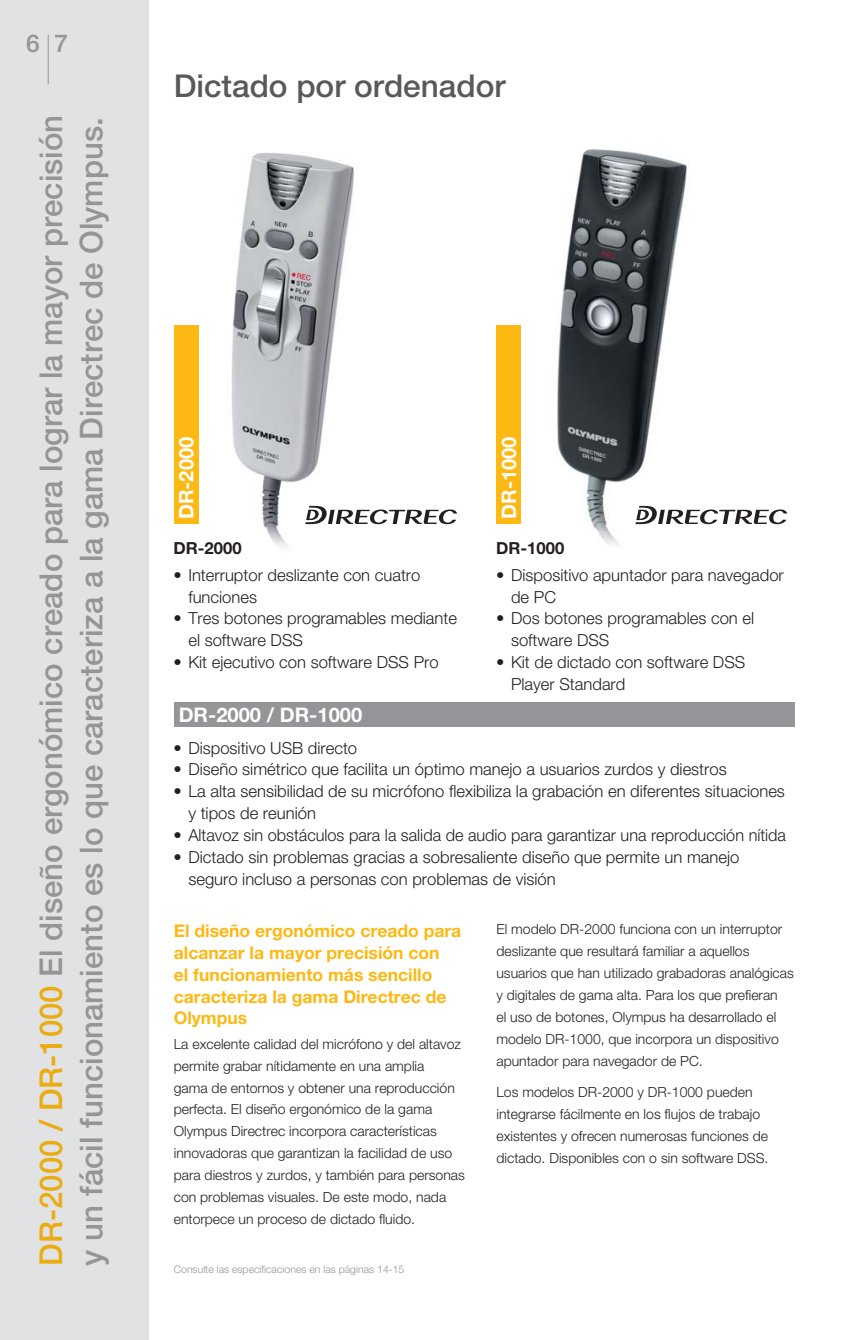
<style>
.page{position:relative;width:844px;height:1340px;background:#fff}
.page>*{position:absolute;margin:0;border:0;box-sizing:border-box;transform-origin:0 0}
.t1{font:500 31.5px/40.2px "Helvetica Neue LT Std";color:#939598}
.t2{font:500 31.5px "Helvetica Neue LT Std";color:#58595b}
.t3{font:500 24.5px "Helvetica Neue LT Std";color:#939598}
.t4{font:700 20.12px "Helvetica Neue LT Std";color:#fff}
.t5{font:700 17.5px/21.9px "Helvetica Neue LT Std";color:#fdb813}
.t6{font:300 16.62px/21.9px "Helvetica Neue LT Std";color:#231f20}
.t7{font:700 16.62px "Helvetica Neue LT Std";color:#231f20}
.t8{font:300 14px/21.9px "Helvetica Neue LT Std";color:#231f20}
.t9{font:300 10.5px "Helvetica Neue LT Std";color:#939598}
.s1{color:#ebac12}
</style>
<div class="page">
<div style="left:0;top:0;width:149px;height:1339px;background:#e1e2e3"></div>
<img style="left:232px;top:153px;width:122px;height:394px">
<img style="left:557px;top:149px;width:133px;height:396px">
<div style="left:174px;top:702px;width:620px;height:24px;background:#939598"></div>
<div style="left:174px;top:326px;width:24px;height:198px;background:#fdb813"></div>
<div style="left:496px;top:325px;width:25px;height:198px;background:#fdb813"></div>
<svg style="left:305px;top:506px;width:152px;height:18px"></svg>
<svg style="left:635px;top:506px;width:152px;height:18px"></svg>
<hr style="left:48px;top:35px;width:1px;height:49px;background:#939598">
<h2 class="t3" style="left:26px;top:35px;width:44px">6 7</h2>
<h1 class="t1" style="left:34px;top:1265px;width:1152px;rotate:-90deg"><span class="s1">DR-2000 / DR-1000</span> El diseño ergonómico creado para lograr la mayor precisión y un fácil funcionamiento es lo que caracteriza a la gama Directrec de Olympus.</h1>
<h1 class="t2" style="left:174px;top:74px;width:333px">Dictado por ordenador</h1>
<h3 class="t4" style="left:179px;top:519px;width:84px;rotate:-90deg">DR-2000</h3>
<h3 class="t4" style="left:501px;top:519px;width:84px;rotate:-90deg">DR-1000</h3>
<p class="t7" style="left:173px;top:542px;width:70px">DR-2000</p>
<p class="t6" style="left:188px;top:565px;width:233px;text-indent:-15px">• Interruptor deslizante con cuatro funciones</p>
<p class="t6" style="left:188px;top:609px;width:270px;text-indent:-15px">• Tres botones programables mediante el software DSS</p>
<p class="t6" style="left:173px;top:653px;width:266px">• Kit ejecutivo con software DSS Pro</p>
<h3 class="t4" style="left:179px;top:707px;width:185px">DR-2000 / DR-1000</h3>
<p class="t7" style="left:496px;top:542px;width:70px">DR-1000</p>
<p class="t6" style="left:511px;top:565px;width:274px;text-indent:-15px">• Dispositivo apuntador para navegador de PC</p>
<p class="t6" style="left:511px;top:609px;width:244px;text-indent:-15px">• Dos botones programables con el software DSS</p>
<p class="t6" style="left:511px;top:653px;width:236px;text-indent:-15px">• Kit de dictado con software DSS<br>Player Standard</p>
<p class="t6" style="left:173px;top:738px;width:185px">• Dispositivo USB directo</p>
<p class="t6" style="left:173px;top:760px;width:554px">• Diseño simétrico que facilita un óptimo manejo a usuarios zurdos y diestros</p>
<p class="t6" style="left:188px;top:782px;width:598px;text-indent:-15px">• La alta sensibilidad de su micrófono flexibiliza la grabación en diferentes situaciones y tipos de reunión</p>
<p class="t6" style="left:173px;top:826px;width:614px">• Altavoz sin obstáculos para la salida de audio para garantizar una reproducción nítida</p>
<p class="t6" style="left:188px;top:847px;width:552px;text-indent:-15px">• Dictado sin problemas gracias a sobresaliente diseño que permite un manejo seguro incluso a personas con problemas de visión</p>
<p class="t5" style="left:174px;top:921px;width:289px">El diseño ergonómico creado para alcanzar la mayor precisión con<br>el funcionamiento más sencillo caracteriza la gama Directrec de<br>Olympus</p>
<p class="t8" style="left:174px;top:1034px;width:292px">La excelente calidad del micrófono y del altavoz permite grabar nítidamente en una amplia<br>gama de entornos y obtener una reproducción perfecta. El diseño ergonómico de la gama Olympus Directrec incorpora características innovadoras que garantizan la facilidad de uso para diestros y zurdos, y también para personas con problemas visuales. De este modo, nada entorpece un proceso de dictado fluido.</p>
<p class="t9" style="left:174px;top:1265px;width:232px">Consulte las especificaciones en las páginas 14-15</p>
<p class="t8" style="left:496px;top:919px;width:299px">El modelo DR-2000 funciona con un interruptor deslizante que resultará familiar a aquellos usuarios que han utilizado grabadoras analógicas y digitales de gama alta. Para los que prefieran<br>el uso de botones, Olympus ha desarrollado el modelo DR-1000, que incorpora un dispositivo apuntador para navegador de PC.</p>
<p class="t8" style="left:496px;top:1082px;width:273px">Los modelos DR-2000 y DR-1000 pueden integrarse fácilmente en los flujos de trabajo existentes y ofrecen numerosas funciones de dictado. Disponibles con o sin software DSS.</p>
</div>
